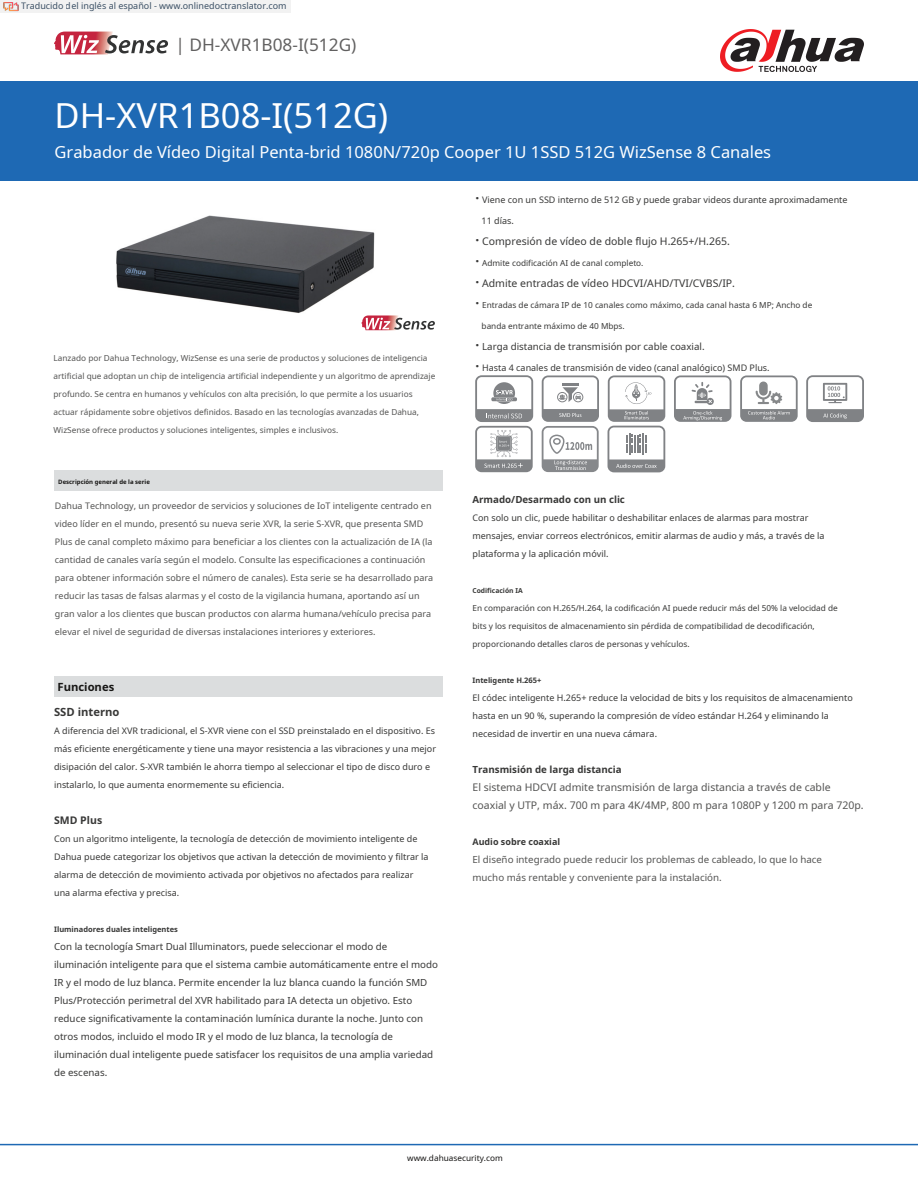
<style>
.page{position:relative;width:918px;height:1188px;background:#fff}
.page>*{position:absolute;margin:0;border:0;box-sizing:border-box;transform-origin:0 0}
.t1{font:34.5px "Noto Sans";color:#fff}
.t2{font:17.25px "Noto Sans";color:#616060}
.t3{font:16.5px "Noto Sans";color:#fff}
.t4{font:700 11.25px "Noto Sans";color:#383837}
.t5{font:700 11.25px "Noto Sans";color:#171615}
.t6{font:10.5px/18px "Noto Sans";color:#545453}
.t7{font:10.5px "Noto Sans";color:#383837}
.t8{font:700 10.5px "Noto Sans";color:#383837}
.t9{font:9.75px/18px "Noto Sans";color:#383837}
.t10{font:9.75px/18px "Noto Sans";color:#545453}
.t11{font:700 9.75px "Noto Sans";color:#383837}
.t12{font:9px/18px "Noto Sans";color:#383837}
.t13{font:9px/18px "Noto Sans";color:#545453}
.t14{font:9px "Noto Sans";color:rgb(15 43 70/.8)}
.t15{font:700 9px "Noto Sans";color:#383837}
.t16{font:8.25px/18px "Noto Sans";color:#545453}
.t17{font:8.25px/18px "Noto Sans";color:#383837}
.t18{font:8.25px "Noto Sans";color:#171615}
.t19{font:700 7.5px "Noto Sans";color:#383837}
.t20{font:700 6.75px "Noto Sans";color:#383837}
.t21{font:700 6px "Noto Sans";color:#171615}
.s1{font-weight:700;font-size:13.5px}
</style>
<div class="page">
<div style="left:54px;top:470px;width:389px;height:21px;background:#dbddde"></div>
<div style="left:54px;top:677px;width:389px;height:20px;background:#dbddde"></div>
<div style="left:0;top:81px;width:918px;height:100px;background:#1e69b4"></div>
<hr style="left:0;top:1144px;width:918px;height:1px;background:#1e69b4">
<svg style="left:720px;top:29px;width:144px;height:43px"></svg>
<svg style="left:54px;top:32px;width:114px;height:22px"></svg>
<img style="left:116px;top:215px;width:279px;height:116px">
<svg style="left:361px;top:315px;width:74px;height:15px"></svg>
<svg style="left:542px;top:375px;width:57px;height:97px"></svg>
<svg style="left:806px;top:375px;width:58px;height:47px"></svg>
<svg style="left:608px;top:375px;width:57px;height:97px"></svg>
<svg style="left:674px;top:375px;width:57px;height:47px"></svg>
<svg style="left:740px;top:375px;width:58px;height:47px"></svg>
<svg style="left:475px;top:375px;width:58px;height:97px"></svg>
<div style="left:0;top:0;width:291px;height:14px;background:#f2f2f2"></div>
<img style="left:4px;top:2px;width:15px;height:12px">
<p class="t14" style="left:21px;top:-1px;width:267px">Traducido del inglés al español - www.onlinedoctranslator.com</p>
<h2 class="t2" style="left:176px;top:32px;width:182px">| DH-XVR1B08-I(512G)</h2>
<h1 class="t1" style="left:55px;top:91px;width:335px">DH-XVR1B08-I(512G)</h1>
<h3 class="t3" style="left:55px;top:141px;width:718px">Grabador de Vídeo Digital Penta-brid 1080N/720p Cooper 1U 1SSD 512G WizSense 8 Canales</h3>
<p class="t12" style="left:476px;top:190px;width:374px"><span class="s1">·</span> Viene con un SSD interno de 512 GB y puede grabar videos durante aproximadamente</p>
<p class="t12" style="left:482px;top:211px;width:34px">11 días.</p>
<p class="t7" style="left:476px;top:234px;width:256px"><span class="s1">·</span> Compresión de vídeo de doble flujo H.265+/H.265.</p>
<p class="t17" style="left:476px;top:254px;width:170px"><span class="s1">·</span> Admite codificación AI de canal completo.</p>
<p class="t7" style="left:476px;top:276px;width:261px"><span class="s1">·</span> Admite entradas de vídeo HDCVI/AHD/TVI/CVBS/IP.</p>
<p class="t17" style="left:476px;top:296px;width:338px"><span class="s1">·</span> Entradas de cámara IP de 10 canales como máximo, cada canal hasta 6 MP; Ancho de</p>
<p class="t17" style="left:482px;top:317px;width:145px">banda entrante máximo de 40 Mbps.</p>
<p class="t9" style="left:476px;top:337px;width:231px"><span class="s1">·</span> Larga distancia de transmisión por cable coaxial.</p>
<p class="t12" style="left:476px;top:358px;width:296px"><span class="s1">·</span> Hasta 4 canales de transmisión de video (canal analógico) SMD Plus.</p>
<p class="t16" style="left:54px;top:349px;width:383px">Lanzado por Dahua Technology, WizSense es una serie de productos y soluciones de inteligencia artificial que adoptan un chip de inteligencia artificial independiente y un algoritmo de aprendizaje profundo. Se centra en humanos y vehículos con alta precisión, lo que permite a los usuarios actuar rápidamente sobre objetivos definidos. Basado en las tecnologías avanzadas de Dahua, WizSense ofrece productos y soluciones inteligentes, simples e inclusivos.</p>
<p class="t21" style="left:58px;top:478px;width:93px">Descripción general de la serie</p>
<p class="t13" style="left:55px;top:496px;width:380px">Dahua Technology, un proveedor de servicios y soluciones de IoT inteligente centrado en video líder en el mundo, presentó su nueva serie XVR, la serie S-XVR, que presenta SMD Plus de canal completo máximo para beneficiar a los clientes con la actualización de IA (la cantidad de canales varía según el modelo. Consulte las especificaciones a continuación para obtener información sobre el número de canales). Esta serie se ha desarrollado para reducir las tasas de falsas alarmas y el costo de la vigilancia humana, aportando así un gran valor a los clientes que buscan productos con alarma humana/vehículo precisa para elevar el nivel de seguridad de diversas instalaciones interiores y exteriores.</p>
<p class="t5" style="left:58px;top:679px;width:58px">Funciones</p>
<p class="t4" style="left:54px;top:704px;width:67px">SSD interno</p>
<p class="t12" style="left:54px;top:721px;width:383px">A diferencia del XVR tradicional, el S-XVR viene con el SSD preinstalado en el dispositivo. Es más eficiente energéticamente y tiene una mayor resistencia a las vibraciones y una mejor disipación del calor. S-XVR también le ahorra tiempo al seleccionar el tipo de disco duro e instalarlo, lo que aumenta enormemente su eficiencia.</p>
<p class="t11" style="left:472px;top:492px;width:154px">Armado/Desarmado con un clic</p>
<p class="t12" style="left:472px;top:508px;width:354px">Con solo un clic, puede habilitar o deshabilitar enlaces de alarmas para mostrar mensajes, enviar correos electrónicos, emitir alarmas de audio y más, a través de la plataforma y la aplicación móvil.</p>
<p class="t20" style="left:472px;top:585px;width:52px">Codificación IA</p>
<p class="t17" style="left:472px;top:598px;width:367px">En comparación con H.265/H.264, la codificación AI puede reducir más del 50% la velocidad de bits y los requisitos de almacenamiento sin pérdida de compatibilidad de decodificación, proporcionando detalles claros de personas y vehículos.</p>
<p class="t19" style="left:472px;top:675px;width:70px">Inteligente H.265+</p>
<p class="t12" style="left:472px;top:688px;width:382px">El códec inteligente H.265+ reduce la velocidad de bits y los requisitos de almacenamiento hasta en un 90 %, superando la compresión de vídeo estándar H.264 y eliminando la necesidad de invertir en una nueva cámara.</p>
<p class="t11" style="left:472px;top:762px;width:151px">Transmisión de larga distancia</p>
<p class="t6" style="left:472px;top:778px;width:393px">El sistema HDCVI admite transmisión de larga distancia a través de cable coaxial y UTP, máx. 700 m para 4K/4MP, 800 m para 1080P y 1200 m para 720p.</p>
<p class="t8" style="left:54px;top:812px;width:50px">SMD Plus</p>
<p class="t12" style="left:54px;top:829px;width:376px">Con un algoritmo inteligente, la tecnología de detección de movimiento inteligente de Dahua puede categorizar los objetivos que activan la detección de movimiento y filtrar la alarma de detección de movimiento activada por objetivos no afectados para realizar una alarma efectiva y precisa.</p>
<p class="t15" style="left:472px;top:835px;width:89px">Audio sobre coaxial</p>
<p class="t10" style="left:472px;top:850px;width:351px">El diseño integrado puede reducir los problemas de cableado, lo que lo hace mucho más rentable y conveniente para la instalación.</p>
<p class="t19" style="left:54px;top:924px;width:125px">Iluminadores duales inteligentes</p>
<p class="t9" style="left:54px;top:937px;width:385px">Con la tecnología Smart Dual Illuminators, puede seleccionar el modo de iluminación inteligente para que el sistema cambie automáticamente entre el modo IR y el modo de luz blanca. Permite encender la luz blanca cuando la función SMD Plus/Protección perimetral del XVR habilitado para IA detecta un objetivo. Esto reduce significativamente la contaminación lumínica durante la noche. Junto con otros modos, incluido el modo IR y el modo de luz blanca, la tecnología de iluminación dual inteligente puede satisfacer los requisitos de una amplia variedad de escenas.</p>
<p class="t18" style="left:407px;top:1152px;width:97px">www.dahuasecurity.com</p>
</div>
